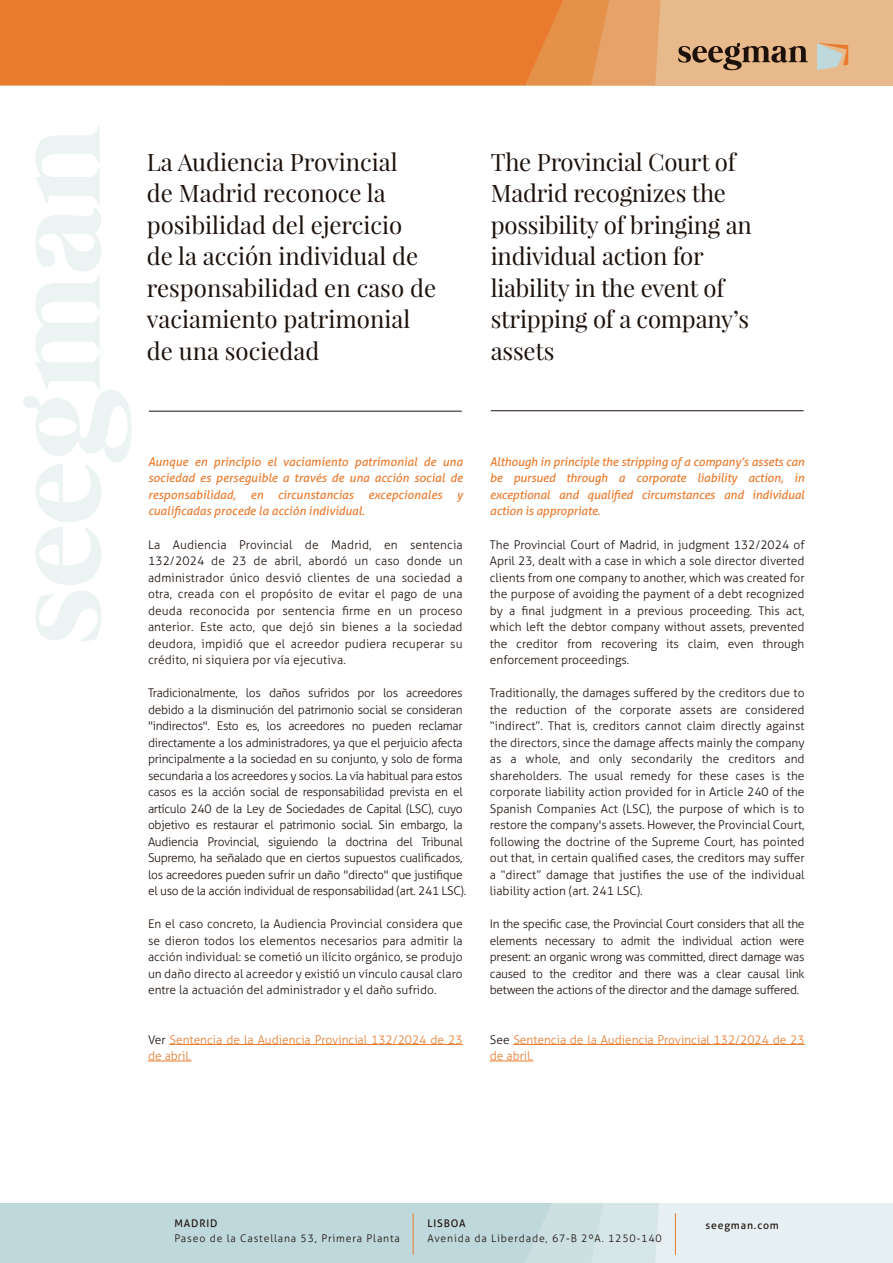
<style>
.page{position:relative;width:893px;height:1263px;background:#fff}
.page>*{position:absolute;margin:0;border:0;box-sizing:border-box;transform-origin:0 0}
.t1{font:24px/31.5px "Playfair Display";letter-spacing:-.005em;color:#1d110c}
.t2{font:300 12px/16.5px "Aller";letter-spacing:-.025em;color:#1d110c;text-align:justify}
.t3{font:italic 12px/16.5px "Aller";letter-spacing:-.01em;color:#ea7b2e;text-align:justify}
.t4{font:300 12px/16.5px "Aller";color:#ea7b2e}
.t5{font:300 10.5px "Aller";letter-spacing:.08em;color:#1d110c}
.t6{font:10.5px "Aller";letter-spacing:.08em;color:#1d110c}
.s1{color:#1d110c}
</style>
<div class="page">
<div style="left:0;top:0;width:893px;height:85px;background:#e8b98a"></div>
<svg style="left:563px;top:0;width:98px;height:85px;background:#e59c5d"></svg>
<div style="left:0;top:0;width:563px;height:85px;background:#ea7b2e"></div>
<svg style="left:678px;top:43px;width:130px;height:27px"></svg>
<svg style="left:817px;top:43px;width:31px;height:27px"></svg>
<svg style="left:35px;top:591px;width:66px;height:51px"></svg>
<svg style="left:23px;top:126px;width:109px;height:459px"></svg>
<div style="left:0;top:1203px;width:893px;height:60px;background:#e6eff1"></div>
<svg style="left:0;top:1203px;width:659px;height:60px;background:#c2d9dc"></svg>
<hr style="left:413px;top:1213px;width:1px;height:41px;background:#ea7b2e">
<hr style="left:675px;top:1213px;width:1px;height:41px;background:#ea7b2e">
<hr style="left:170px;top:1044px;width:293px;height:1px;background:#ea7b2e">
<hr style="left:148px;top:1061px;width:43px;height:1px;background:#ea7b2e">
<hr style="left:513px;top:1044px;width:291px;height:1px;background:#ea7b2e">
<hr style="left:490px;top:1061px;width:43px;height:1px;background:#ea7b2e">
<hr style="left:149px;top:411px;width:313px;height:1px;background:#1d110c">
<hr style="left:491px;top:410px;width:313px;height:1px;background:#1d110c">
<h1 class="t1" style="left:147px;top:146px;width:291px">La Audiencia Provincial<br>de Madrid reconoce la posibilidad del ejercicio<br>de la acción individual de responsabilidad en caso de vaciamiento patrimonial de una sociedad</h1>
<h1 class="t1" style="left:491px;top:146px;width:263px">The Provincial Court of<br>Madrid recognizes the possibility of bringing an individual action for liability in the event of stripping of a company’s assets</h1>
<p class="t3" style="left:148px;top:453px;width:316px">Aunque en principio el vaciamiento patrimonial de una sociedad es perseguible a través de una acción social de responsabilidad, en circunstancias excepcionales y cualificadas procede la acción individual.</p>
<p class="t2" style="left:148px;top:536px;width:316px">La Audiencia Provincial de Madrid, en sentencia 132/2024 de 23 de abril, abordó un caso donde un administrador único desvió clientes de una sociedad a otra, creada con el propósito de evitar el pago de una deuda reconocida por sentencia firme en un proceso anterior. Este acto, que dejó sin bienes a la sociedad deudora, impidió que el acreedor pudiera recuperar su crédito, ni siquiera por vía ejecutiva.</p>
<p class="t2" style="left:148px;top:684px;width:320px;text-align:left">Tradicionalmente, los daños sufridos por los acreedores debido a la disminución del patrimonio social se consideran "indirectos". Esto es, los acreedores no pueden reclamar directamente a los administradores, ya que el perjuicio afecta principalmente a la sociedad en su conjunto, y solo de forma secundaria a los acreedores y socios. La vía habitual para estos casos es la acción social de responsabilidad prevista en el artículo 240 de la Ley de Sociedades de Capital (LSC), cuyo objetivo es restaurar el patrimonio social. Sin embargo, la Audiencia Provincial, siguiendo la doctrina del Tribunal Supremo, ha señalado que en ciertos supuestos cualificados, los acreedores pueden sufrir un daño "directo" que justifique el uso de la acción individual de responsabilidad (art. 241 LSC).</p>
<p class="t2" style="left:148px;top:915px;width:316px">En el caso concreto, la Audiencia Provincial considera que se dieron todos los elementos necesarios para admitir la acción individual: se cometió un ilícito orgánico, se produjo un daño directo al acreedor y existió un vínculo causal claro entre la actuación del administrador y el daño sufrido.</p>
<p class="t4" style="left:148px;top:1031px;width:316px"><span class="s1">Ver</span> Sentencia de la Audiencia Provincial 132/2024 de 23 de abril.</p>
<p class="t3" style="left:490px;top:453px;width:316px">Although in principle the stripping of a company’s assets can be pursued through a corporate liability action, in exceptional and qualified circumstances and individual action is appropriate.</p>
<p class="t2" style="left:490px;top:536px;width:316px">The Provincial Court of Madrid, in judgment 132/2024 of April 23, dealt with a case in which a sole director diverted clients from one company to another, which was created for the purpose of avoiding the payment of a debt recognized by a final judgment in a previous proceeding. This act, which left the debtor company without assets, prevented the creditor from recovering its claim, even through enforcement proceedings.</p>
<p class="t2" style="left:490px;top:684px;width:316px">Traditionally, the damages suffered by the creditors due to the reduction of the corporate assets are considered “indirect”. That is, creditors cannot claim directly against the directors, since the damage affects mainly the company as a whole, and only secondarily the creditors and shareholders. The usual remedy for these cases is the corporate liability action provided for in Article 240 of the Spanish Companies Act (LSC), the purpose of which is to restore the company's assets. However, the Provincial Court, following the doctrine of the Supreme Court, has pointed out that, in certain qualified cases, the creditors may suffer a “direct” damage that justifies the use of the individual liability action (art. 241 LSC).</p>
<p class="t2" style="left:490px;top:915px;width:316px">In the specific case, the Provincial Court considers that all the elements necessary to admit the individual action were present: an organic wrong was committed, direct damage was caused to the creditor and there was a clear causal link between the actions of the director and the damage suffered.</p>
<p class="t4" style="left:490px;top:1031px;width:316px"><span class="s1">See</span> Sentencia de la Audiencia Provincial 132/2024 de 23 de abril.</p>
<p class="t6" style="left:174px;top:1217px;width:45px">MADRID</p>
<p class="t5" style="left:174px;top:1232px;width:227px">Paseo de la Castellana 53, Primera Planta</p>
<p class="t6" style="left:427px;top:1217px;width:40px">LISBOA</p>
<p class="t5" style="left:427px;top:1232px;width:236px">Avenida da Liberdade, 67-B 2ºA. 1250-140</p>
<p class="t6" style="left:705px;top:1218px;width:75px">seegman.com</p>
</div>
